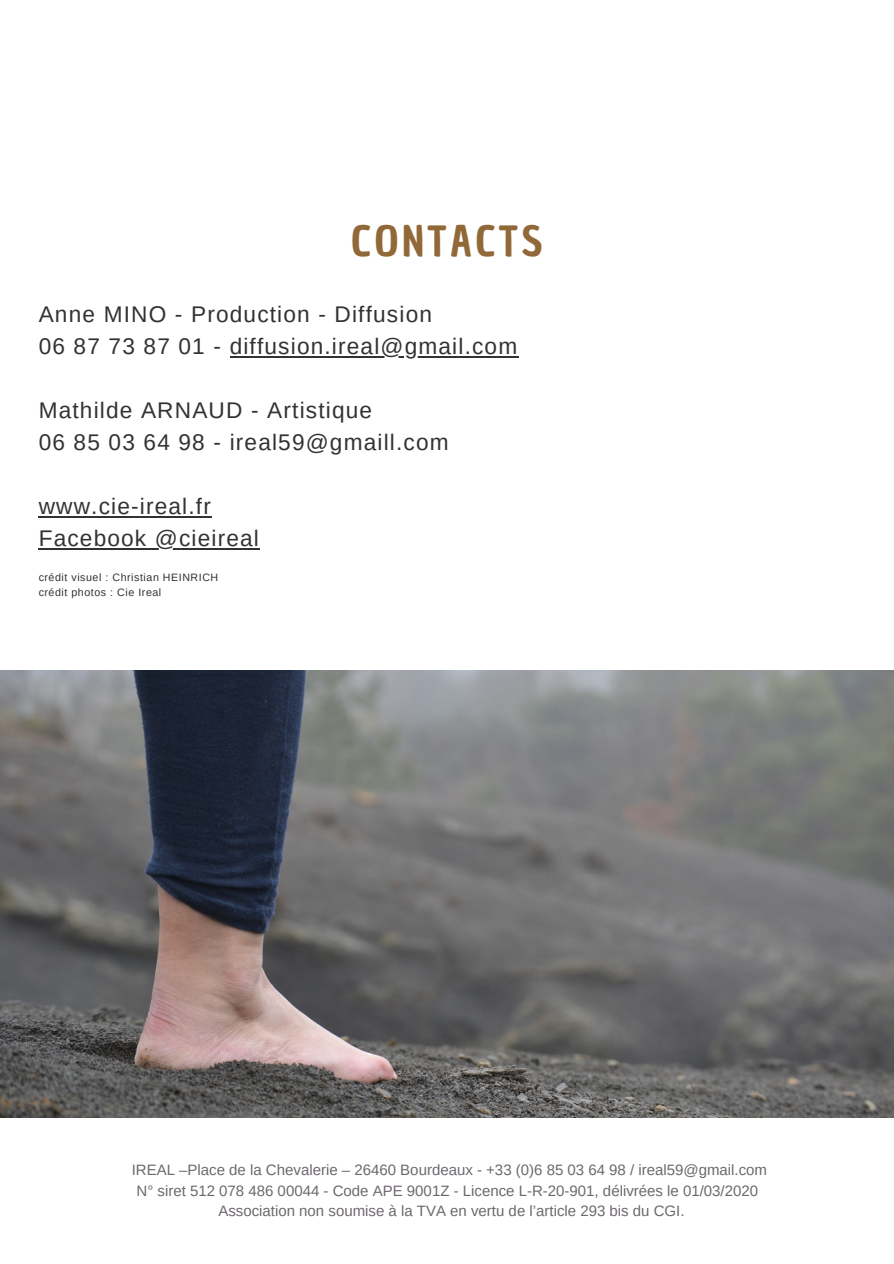
<style>
.page{position:relative;width:894px;height:1264px;background:#fff}
.page>*{position:absolute;margin:0;border:0;box-sizing:border-box;transform-origin:0 0}
.t1{font:40.65px "Chau Philomene One";letter-spacing:.08em;color:#916939}
.t2{font:22.65px/32px "Arimo";letter-spacing:.05em;color:#323232}
.t3{font:15px/20.2px "Arimo";color:#6d686e;text-align:center}
.t4{font:10.65px "Arimo";letter-spacing:.05em;color:#323232}
</style>
<div class="page">
<img style="left:0;top:671px;width:893px;height:446px">
<hr style="left:230px;top:356px;width:288px;height:1px;background:#323232">
<hr style="left:39px;top:515px;width:173px;height:2px;background:#323232">
<hr style="left:39px;top:547px;width:221px;height:2px;background:#323232">
<h2 class="t1" style="left:351px;top:214px;width:193px">CONTACTS</h2>
<h2 class="t2" style="left:39px;top:298px;width:480px">Anne MINO - Production - Diffusion<br>06 87 73 87 01 - diffusion.ireal@gmail.com</h2>
<h2 class="t2" style="left:39px;top:394px;width:411px">Mathilde ARNAUD - Artistique<br>06 85 03 64 98 - ireal59@gmaill.com</h2>
<h2 class="t2" style="left:39px;top:490px;width:174px">www.cie-ireal.fr</h2>
<p class="t2" style="left:39px;top:522px;width:222px">Facebook @cieireal</p>
<p class="t4" style="left:39px;top:571px;width:181px">crédit visuel : Christian HEINRICH</p>
<p class="t4" style="left:39px;top:586px;width:124px">crédit photos : Cie Ireal</p>
<p class="t3" style="left:132px;top:1159px;width:636px">IREAL –Place de la Chevalerie – 26460 Bourdeaux - +33 (0)6 85 03 64 98 / ireal59@gmail.com<br>N° siret 512 078 486 00044 - Code APE 9001Z - Licence L-R-20-901, délivrées le 01/03/2020<br>Association non soumise à la TVA en vertu de l’article 293 bis du CGI.</p>
</div>
